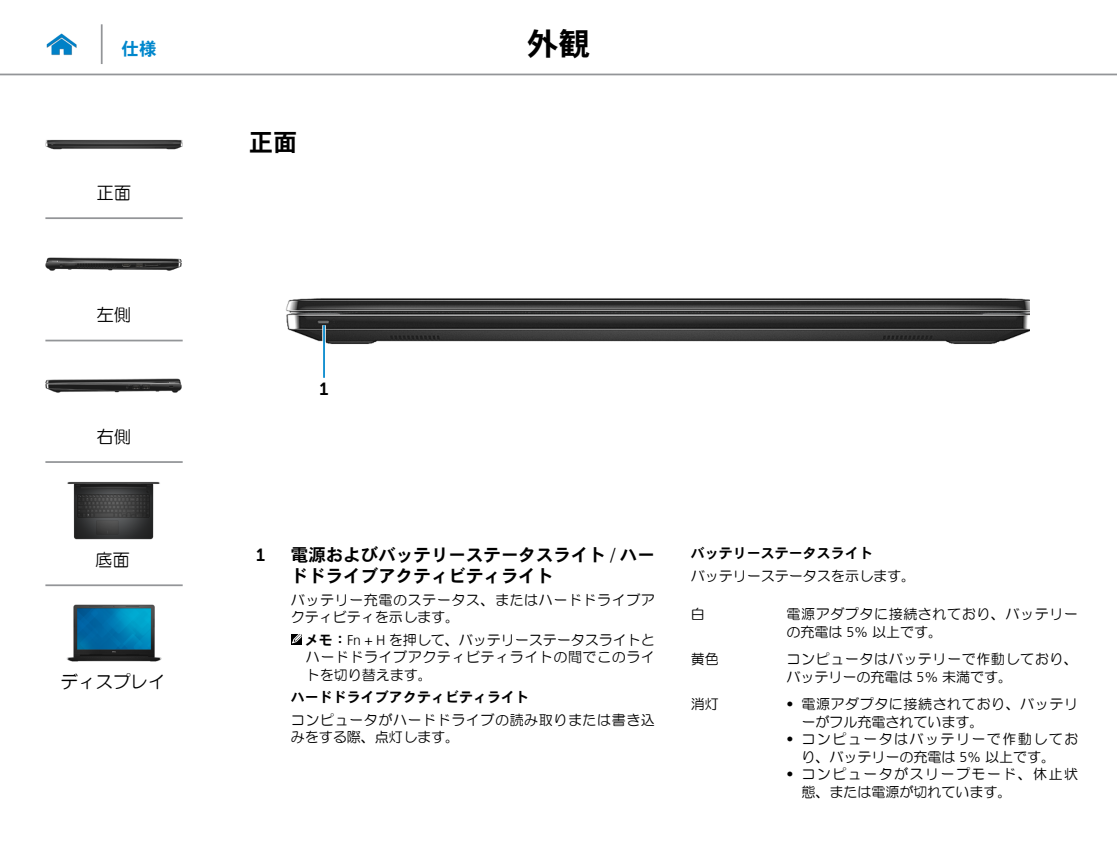
<style>
.page{position:relative;width:1117px;height:844px;background:#fff}
.page>*{position:absolute;margin:0;border:0;box-sizing:border-box;transform-origin:0 0}
.t1{font:31.5px "DFHS Gothic W7 WIN RKSJ H";color:#000}
.Head2{font:24.5px "DFHS Gothic W7 WIN RKSJ H";color:#000}
.Callout_Head{font:17.5px/21px "DFHS Gothic W7 WIN RKSJ H";color:#000}
.t2{font:17.5px "HG Maru Gothic MPRO";color:#000}
.Callout-L{font:17.5px "Museo Sans For Dell 700";color:#000}
.Hyperlink{font:17.5px "DFHS Gothic W7 WIN RKSJ H";color:#0087cc}
.Callout_description{font:14px/17.5px "HG Maru Gothic MPRO";letter-spacing:.04em;color:#000}
.Note{font:14px/17.5px "HG Maru Gothic MPRO";letter-spacing:.04em;color:#000;text-align:justify}
.Note-2{font:14px/17.5px "HG Maru Gothic MPRO";letter-spacing:.105em;color:#000;text-align:center}
.Callout_description-2{font:14px "DFHS Gothic W7 WIN RKSJ H";color:#000}
.Callout_description-3{font:14px "HG Maru Gothic MPRO";color:#000}
.s1{font-family:"Bell Gothic BT";font-weight:900}
.s2{font-family:"DFHS Gothic W7 WIN RKSJ H"}
.s3{font-family:"Frutiger 45";font-weight:300}
</style>
<div class="page">
<hr style="left:0;top:74px;width:1116px;height:1px;background:#939598">
<img style="left:46px;top:33px;width:31px;height:23px">
<img style="left:285px;top:298px;width:744px;height:46px">
<svg style="left:322px;top:325px;width:4px;height:19px"></svg>
<hr style="left:323px;top:325px;width:2px;height:52px;background:#0087cc">
<svg style="left:291px;top:634px;width:10px;height:10px"></svg>
<svg style="left:292px;top:634px;width:9px;height:9px"></svg>
<hr style="left:101px;top:24px;width:2px;height:40px;background:#939598">
<img style="left:45px;top:140px;width:137px;height:9px">
<img style="left:45px;top:257px;width:137px;height:14px">
<img style="left:45px;top:378px;width:137px;height:15px">
<img style="left:67px;top:481px;width:93px;height:58px">
<img style="left:67px;top:604px;width:94px;height:57px">
<hr style="left:45px;top:217px;width:138px;height:2px;background:#939598">
<hr style="left:45px;top:339px;width:138px;height:2px;background:#939598">
<hr style="left:45px;top:461px;width:138px;height:2px;background:#939598">
<hr style="left:45px;top:584px;width:138px;height:2px;background:#939598">
<p class="Hyperlink" style="left:122px;top:40px;width:36px">仕様</p>
<h1 class="t1" style="left:527px;top:28px;width:64px">外観</h1>
<p class="t2" style="left:96px;top:183px;width:36px">正面</p>
<p class="Head2" style="left:249px;top:129px;width:50px">正面</p>
<p class="t2" style="left:96px;top:306px;width:36px">左側</p>
<p class="t2" style="left:96px;top:428px;width:36px">右側</p>
<p class="t2" style="left:95px;top:550px;width:37px">底面</p>
<p class="t2" style="left:60px;top:673px;width:106px">ディスプレイ</p>
<p class="Callout-L" style="left:319px;top:379px;width:10px">1</p>
<p class="Callout-L" style="left:256px;top:545px;width:10px">1</p>
<p class="Callout_Head" style="left:291px;top:544px;width:365px">電源およびバッテリーステータスライト <span class="s1">/</span> ハードドライブアクティビティライト</p>
<p class="Callout_description" style="left:291px;top:590px;width:365px">バッテリー充電のステータス、またはハードドライブアクティビティを示します。</p>
<p class="Note" style="left:305px;top:630px;width:351px"><span class="s2">メモ：</span><span class="s3">Fn + H</span> を押して、バッテリーステータスライトとハードドライブアクティビティライトの間でこのライトを切り替えます。</p>
<p class="Callout_description-2" style="left:291px;top:690px;width:239px">ハードドライブアクティビティライト</p>
<p class="Callout_description" style="left:291px;top:710px;width:365px">コンピュータがハードドライブの読み取りまたは書き込みをする際、点灯します。</p>
<p class="Callout_description-2" style="left:690px;top:546px;width:183px">バッテリーステータスライト</p>
<p class="Callout_description-3" style="left:690px;top:568px;width:225px">バッテリーステータスを示します。</p>
<p class="Callout_description" style="left:690px;top:605px;width:15px">白</p>
<p class="Callout_description" style="left:786px;top:605px;width:293px">電源アダプタに接続されており、バッテリーの充電は <span class="s3">5%</span> 以上です。</p>
<p class="Callout_description" style="left:690px;top:650px;width:29px">黄色</p>
<p class="Callout_description" style="left:786px;top:650px;width:293px">コンピュータはバッテリーで作動しており、バッテリーの充電は <span class="s3">5%</span> 未満です。</p>
<p class="Callout_description" style="left:690px;top:695px;width:29px">消灯</p>
<p class="Note" style="left:801px;top:695px;width:278px;text-indent:-15px"><span class="s3">•</span> 電源アダプタに接続されており、バッテリーがフル充電されています。</p>
<p class="Note-2" style="left:786px;top:730px;width:293px"><span class="s3">•</span> コンピュータはバッテリーで作動しており、バッテリーの充電は <span class="s3">5%</span> 以上です。</p>
<p class="Note-2" style="left:801px;top:765px;width:278px;text-align:left;text-indent:-15px"><span class="s3">•</span> コンピュータがスリープモード、休止状態、または電源が切れています。</p>
</div>
